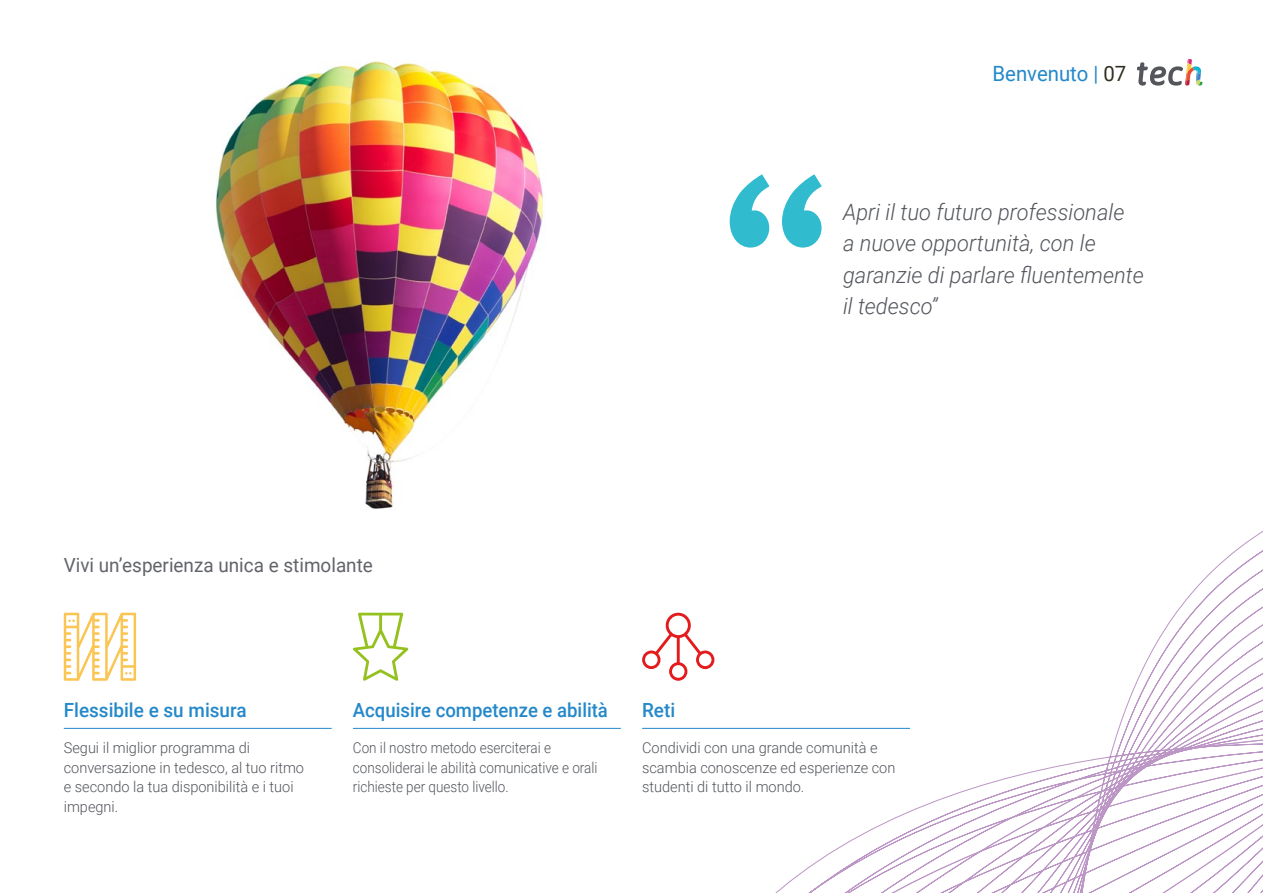
<style>
.page{position:relative;width:1263px;height:893px;background:#fff}
.page>*{position:absolute;margin:0;border:0;box-sizing:border-box;transform-origin:0 0}
.t1{font:italic 300 22.5px/31.5px "Roboto";color:#52555b}
.t2{font:21px "Roboto";color:#2488c9}
.t3{font:19.5px "Roboto";color:#61646a}
.t4{font:500 19.5px "Roboto";color:#2488c9;scale:.95 1}
.t5{font:500 19.5px "Roboto";color:#2488c9}
.t6{font:300 15px/19.5px "Roboto";color:#52555b}
.t7{font:300 15px/19.5px "Roboto";color:#52555b;scale:.9 1}
.s1{color:#312e20}
</style>
<div class="page">
<img style="left:216px;top:61px;width:328px;height:448px">
<hr style="left:64px;top:728px;width:268px;height:1px;background:#2488c9">
<hr style="left:353px;top:728px;width:268px;height:1px;background:#2488c9">
<hr style="left:642px;top:728px;width:268px;height:1px;background:#2488c9">
<svg style="left:642px;top:613px;width:72px;height:68px"></svg>
<svg style="left:353px;top:613px;width:55px;height:68px"></svg>
<svg style="left:64px;top:613px;width:72px;height:68px"></svg>
<svg style="left:755px;top:530px;width:508px;height:363px"></svg>
<svg style="left:730px;top:174px;width:92px;height:74px"></svg>
<svg style="left:1137px;top:59px;width:65px;height:27px"></svg>
<h2 class="t2" style="left:992px;top:59px;width:135px">Benvenuto | <span class="s1">07</span></h2>
<h1 class="t1" style="left:843px;top:195px;width:302px">Apri il tuo futuro professionale<br>a nuove opportunità, con le garanzie di parlare fluentemente il tedesco”</h1>
<h3 class="t3" style="left:64px;top:551px;width:311px">Vivi un’esperienza unica e stimolante</h3>
<h3 class="t5" style="left:64px;top:696px;width:184px">Flessibile e su misura</h3>
<p class="t6" style="left:64px;top:737px;width:242px">Segui il miglior programma di conversazione in tedesco, al tuo ritmo e secondo la tua disponibilità e i tuoi impegni.</p>
<h3 class="t4" style="left:353px;top:696px;width:270px">Acquisire competenze e abilità</h3>
<p class="t7" style="left:353px;top:737px;width:273px">Con il nostro metodo eserciterai e consoliderai le abilità comunicative e orali richieste per questo livello.</p>
<h3 class="t5" style="left:642px;top:696px;width:35px">Reti</h3>
<p class="t6" style="left:642px;top:737px;width:255px">Condividi con una grande comunità e scambia conoscenze ed esperienze con studenti di tutto il mondo.</p>
</div>
